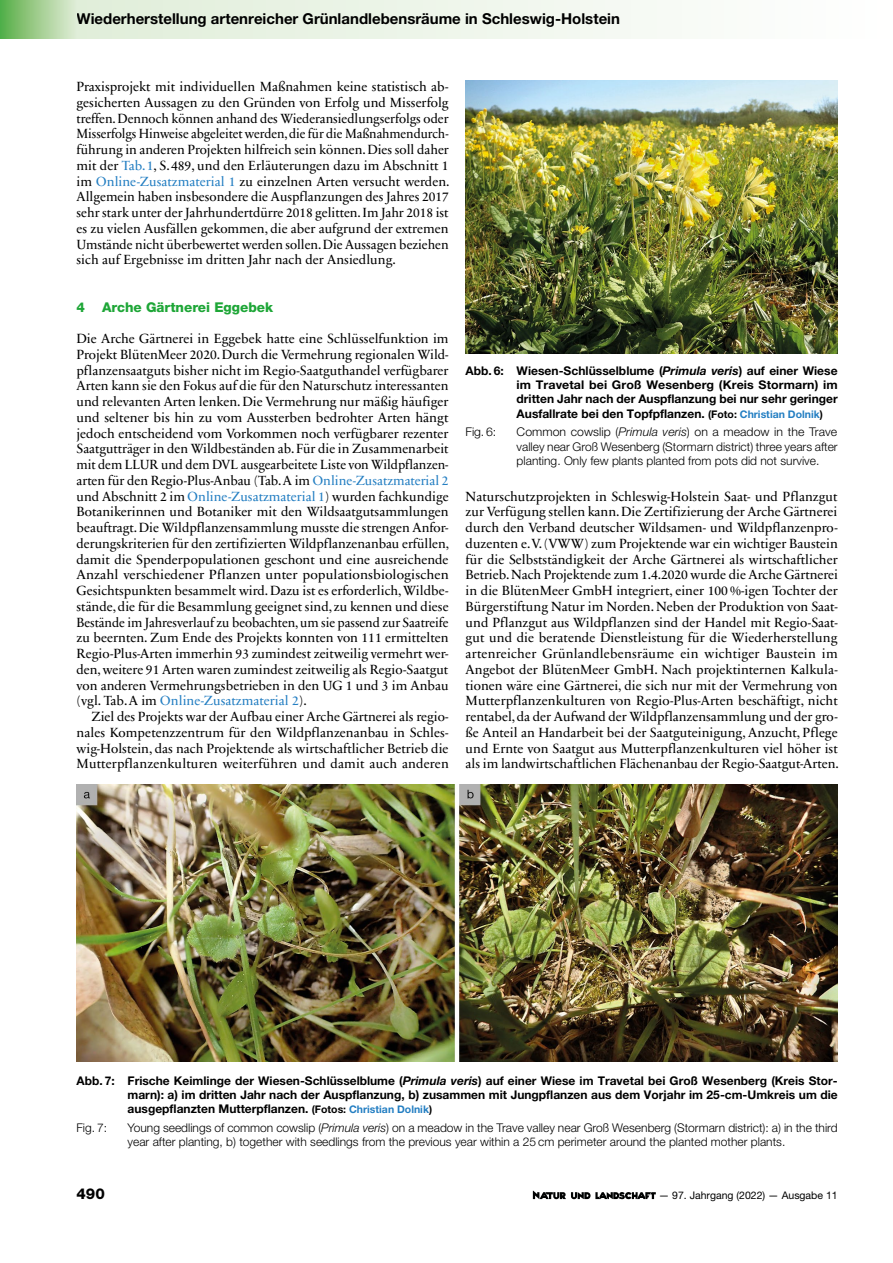
<style>
.page{position:relative;width:893px;height:1263px;background:#fff}
.page>*{position:absolute;margin:0;border:0;box-sizing:border-box;transform-origin:0 0}
.t1{font:700 15px "Helvetica Neue LT Pro";color:#000}
.t2{font:800 15px "Helvetica Neue LT Pro";color:#000}
.Fließtext_Text_mit_Einzug{font:13.5px/15.8px "Sabon Next LT Pro";color:#000;text-align:justify}
.Fließtext_Text_ohne_Einzug{font:13.5px/15.8px "Sabon Next LT Pro";color:#000;text-align:justify}
.Fließtext_Zwischentitel_1_hellgruen{font:800 13.5px "Helvetica Neue LT Pro";color:#1ea637}
.t3{font:700 12px/14.4px "Helvetica Neue LT Pro";color:#000;text-align:justify}
.t4{font:300 12px/14.4px "Helvetica Neue LT Pro";color:#000;text-align:justify}
.t5{font:10.5px "Helvetica Neue LT Pro";color:#000}
.s1{color:#237ec2}
.s2{font-style:italic}
.s3{font-size:10.5px}
.s4{font-size:10.5px;color:#237ec2}
</style>
<div class="page">
<svg style="left:533px;top:1191px;width:123px;height:8px"></svg>
<div style="left:77px;top:0;width:816px;height:38px;background:linear-gradient(to right,#e0eed9,#fff)"></div>
<div style="left:0;top:0;width:77px;height:38px;background:linear-gradient(to right,#58ae46,#e5edd8)"></div>
<img style="left:466px;top:81px;width:372px;height:272px">
<img style="left:77px;top:784px;width:761px;height:278px">
<p class="t1" style="left:77px;top:10px;width:545px">Wiederherstellung artenreicher Grünlandlebensräume in Schleswig-Holstein</p>
<p class="Fließtext_Text_mit_Einzug" style="left:77px;top:78px;width:374px">Praxisprojekt mit individuellen Maßnahmen keine statistisch ab&shy;gesicherten Aussagen zu den Gründen von Erfolg und Misserfolg treffen. Dennoch können anhand des Wiederansiedlungserfolgs oder Misserfolgs Hinweise abgeleitet werden, die für die Maßnahmendurch&shy;führung in anderen Projekten hilfreich sein können. Dies soll daher mit der <span class="s1">Tab.1</span>, S.489, und den Erläuterungen dazu im Abschnitt 1 im <span class="s1">Online-Zusatzmaterial 1</span> zu einzelnen Arten versucht werden.<br>Allgemein haben insbesondere die Auspflanzungen des Jahres 2017 sehr stark unter der Jahrhundertdürre 2018 gelitten. Im Jahr 2018 ist es zu vielen Ausfällen gekommen, die aber aufgrund der extremen Umstände nicht überbewertet werden sollen. Die Aussagen beziehen sich auf Ergebnisse im dritten Jahr nach der Ansiedlung.</p>
<h1 class="Fließtext_Zwischentitel_1_hellgruen" style="left:77px;top:299px;width:10px">4</h1>
<h1 class="Fließtext_Zwischentitel_1_hellgruen" style="left:102px;top:299px;width:173px">Arche Gärtnerei Eggebek</h1>
<p class="Fließtext_Text_ohne_Einzug" style="left:77px;top:330px;width:374px">Die Arche Gärtnerei in Eggebek hatte eine Schlüsselfunktion im Projekt BlütenMeer 2020. Durch die Vermehrung regionalen Wild&shy;pflanzensaatguts bisher nicht im Regio-Saatguthandel verfügbarer Arten kann sie den Fokus auf die für den Naturschutz interessanten und relevanten Arten lenken. Die Vermehrung nur mäßig häufiger und seltener bis hin zu vom Aussterben bedrohter Arten hängt jedoch entscheidend vom Vorkommen noch verfügbarer rezenter Saatgutträger in den Wildbeständen ab. Für die in Zusammenarbeit mit dem LLUR und dem DVL ausgearbeitete Liste von Wildpflanzen&shy;arten für den Regio-Plus-Anbau (Tab.A im <span class="s1">Online-Zusatzmaterial 2 </span>und Abschnitt 2 im <span class="s1">Online-Zusatzmaterial 1</span>) wurden fachkundige Botanikerinnen und Botaniker mit den Wildsaatgutsammlungen beauftragt. Die Wildpflanzensammlung musste die strengen Anfor&shy;derungskriterien für den zertifizierten Wildpflanzenanbau erfüllen, damit die Spenderpopulationen geschont und eine ausreichende Anzahl verschiedener Pflanzen unter populationsbiologischen Gesichtspunkten besammelt wird. Dazu ist es erforderlich, Wildbe&shy;stände, die für die Besammlung geeignet sind, zu kennen und diese Bestände im Jahresverlauf zu beobachten, um sie passend zur Saatreife zu beernten. Zum Ende des Projekts konnten von 111 ermittelten Regio-Plus-Arten immerhin 93 zumindest zeitweilig vermehrt wer&shy;den, weitere 91 Arten waren zumindest zeitweilig als Regio-Saatgut von anderen Vermehrungsbetrieben in den UG 1 und 3 im Anbau (vgl. Tab.A im <span class="s1">Online-Zusatzmaterial 2</span>).</p>
<p class="Fließtext_Text_mit_Einzug" style="left:77px;top:708px;width:374px;text-indent:15px">Ziel des Projekts war der Aufbau einer Arche Gärtnerei als regio&shy;nales Kompetenzzentrum für den Wildpflanzenanbau in Schles&shy;wig-Holstein, das nach Projektende als wirtschaftlicher Betrieb die Mutterpflanzenkulturen weiterführen und damit auch anderen</p>
<p class="t3" style="left:517px;top:363px;width:323px;text-indent:-51px">Abb. 6: Wiesen-Schlüsselblume (<span class="s2">Primula veris</span>) auf einer Wiese im Travetal bei Groß Wesenberg (Kreis Stormarn) im dritten Jahr nach der Auspflanzung bei nur sehr geringer Ausfallrate bei den Topfpflanzen. <span class="s3">(Foto:</span> <span class="s4">Christian Dolnik</span><span class="s3">)</span></p>
<p class="t4" style="left:466px;top:425px;width:32px">Fig. 6:</p>
<p class="t4" style="left:517px;top:425px;width:323px">Common cowslip (<span class="s2">Primula veris</span>) on a meadow in the Trave valley near Groß Wesenberg (Stormarn district) three years after planting. Only few plants planted from pots did not survive.</p>
<p class="Fließtext_Text_mit_Einzug" style="left:466px;top:488px;width:375px">Naturschutzprojekten in Schleswig-Holstein Saat- und Pflanzgut zur Verfügung stellen kann. Die Zertifizierung der Arche Gärtnerei durch den Verband deutscher Wildsamen- und Wildpflanzenpro&shy;duzenten e.V. (VWW) zum Projektende war ein wichtiger Baustein für die Selbstständigkeit der Arche Gärtnerei als wirtschaftlicher Betrieb. Nach Projektende zum 1.4.2020 wurde die Arche Gärtnerei in die BlütenMeer GmbH integriert, einer 100 %-igen Tochter der Bürgerstiftung Natur im Norden. Neben der Produktion von Saat&shy;und Pflanzgut aus Wildpflanzen sind der Handel mit Regio-Saat&shy;gut und die beratende Dienstleistung für die Wiederherstellung artenreicher Grünlandlebensräume ein wichtiger Baustein im Angebot der BlütenMeer GmbH. Nach projektinternen Kalkula&shy;tionen wäre eine Gärtnerei, die sich nur mit der Vermehrung von Mutterpflanzenkulturen von Regio-Plus-Arten beschäftigt, nicht rentabel, da der Aufwand der Wildpflanzensammlung und der gro&shy;ße Anteil an Handarbeit bei der Saatguteinigung, Anzucht, Pflege und Ernte von Saatgut aus Mutterpflanzenkulturen viel höher ist als im landwirtschaftlichen Flächenanbau der Regio-Saatgut-Arten.</p>
<p class="t3" style="left:128px;top:1073px;width:712px;text-indent:-51px">Abb. 7: Frische Keimlinge der Wiesen-Schlüsselblume (<span class="s2">Primula veris</span>) auf einer Wiese im Travetal bei Groß Wesenberg (Kreis Stor&shy;marn): a) im dritten Jahr nach der Auspflanzung, b) zusammen mit Jungpflanzen aus dem Vorjahr im 25-cm-Umkreis um die ausgepflanzten Mutterpflanzen. <span class="s3">(Fotos:</span> <span class="s4">Christian Dolnik</span><span class="s3">)</span></p>
<p class="t4" style="left:77px;top:1120px;width:32px">Fig. 7:</p>
<p class="t4" style="left:128px;top:1120px;width:712px">Young seedlings of common cowslip (<span class="s2">Primula veris</span>) on a meadow in the Trave valley near Groß Wesenberg (Stormarn district): a) in the third year after planting, b) together with seedlings from the previous year within a 25 cm perimeter around the planted mother plants.</p>
<p class="t2" style="left:77px;top:1185px;width:30px">490</p>
<p class="t5" style="left:659px;top:1189px;width:180px">— 97. Jahrgang (2022) — Ausgabe 11</p>
</div>
